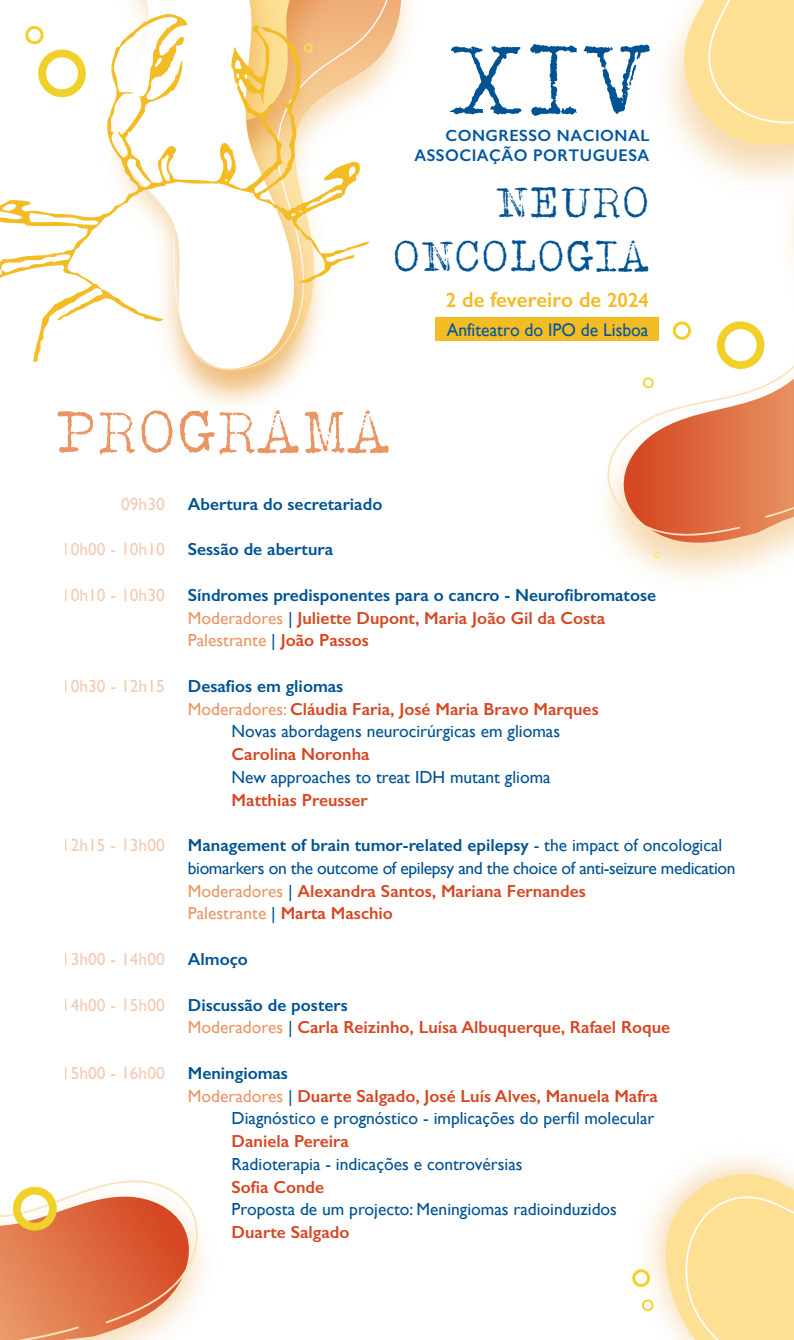
<style>
.page{position:relative;width:794px;height:1340px;background:#fff}
.page>*{position:absolute;margin:0;border:0;box-sizing:border-box;transform-origin:0 0}
.t1{font:101.67px "Albertsthal Typewriter";color:#005393}
.t2{font:61.77px "Albertsthal Typewriter";color:#e99665}
.t3{font:44.98px/53.9px "Albertsthal Typewriter";color:#005393;text-align:right}
.t4{font:600 21.88px "Gill Sans";color:#f3bb24;scale:.96 1}
.t5{font:18.38px "Gill Sans";color:#05579d;scale:.96 1}
.t6{font:600 17.5px/22.8px "Gill Sans";color:#d54823}
.t7{font:17.5px "Gill Sans";color:#005393}
.t8{font:17.5px/22.8px "Gill Sans";letter-spacing:-.02em;color:#005393}
.t9{font:600 17.5px/22.8px "Gill Sans";color:#005393}
.t10{font:17.5px "Gill Sans";color:#e99665}
.t11{font:600 16.97px "Gill Sans";letter-spacing:.03em;color:#05579d;scale:.96 1}
.t12{font:600 16.28px "Gill Sans";letter-spacing:.03em;color:#05579d}
.s1{font-size:20.65px}
.s2{font-weight:400;color:#e99665}
.s3{font-weight:400}
.s4{color:#d54823}
.s5{font-weight:600}
.s6{color:#e99665}
.s7{font-weight:600;color:#d54823}
.s8{color:#005393}
.s9{font-weight:400;color:#005393}
</style>
<div class="page">
<svg style="left:676px;top:0;width:118px;height:58px;background:#fde3a1"></svg>
<img style="left:605px;top:58px;width:189px;height:522px">
<svg style="left:608px;top:71px;width:186px;height:469px"></svg>
<svg style="left:622px;top:313px;width:172px;height:233px"></svg>
<svg style="left:333px;top:0;width:76px;height:96px"></svg>
<img style="left:176px;top:0;width:157px;height:406px">
<svg style="left:128px;top:0;width:167px;height:369px"></svg>
<svg style="left:0;top:13px;width:370px;height:350px"></svg>
<svg style="left:661px;top:1166px;width:133px;height:173px;background:#fce3a4"></svg>
<svg style="left:653px;top:552px;width:6px;height:6px"></svg>
<svg style="left:642px;top:1297px;width:13px;height:15px"></svg>
<svg style="left:632px;top:1265px;width:21px;height:25px"></svg>
<svg style="left:111px;top:1180px;width:94px;height:115px"></svg>
<svg style="left:0;top:1183px;width:196px;height:156px"></svg>
<div style="left:435px;top:317px;width:223px;height:24px;background:#f3bb24"></div>
<h1 class="t1" style="left:446px;top:19px;width:205px">XIV</h1>
<p class="t11" style="left:414px;top:145px;width:246px">ASSOCIAÇÃO PORTUGUESA</p>
<h3 class="t3" style="left:392px;top:173px;width:259px">NEURO<br>ONCOLOGIA</h3>
<p class="t12" style="left:445px;top:126px;width:205px">CONGRESSO NACIONAL</p>
<p class="t4" style="left:446px;top:286px;width:213px"><span class="s1">2</span> de fevereiro de <span class="s1">2024</span></p>
<h2 class="t2" style="left:54px;top:395px;width:338px">PROGRAMA</h2>
<p class="t5" style="left:447px;top:319px;width:212px">Anfiteatro do IPO de Lisboa</p>
<p class="t10" style="left:121px;top:493px;width:45px">09h30</p>
<p class="t10" style="left:62px;top:539px;width:104px">10h00 - 10h10</p>
<p class="t10" style="left:62px;top:584px;width:104px">10h10 - 10h30</p>
<p class="t10" style="left:62px;top:675px;width:104px">10h30 - 12h15</p>
<p class="t10" style="left:62px;top:835px;width:104px">12h15 - 13h00</p>
<p class="t10" style="left:62px;top:948px;width:104px">13h00 - 14h00</p>
<p class="t10" style="left:62px;top:994px;width:104px">14h00 - 15h00</p>
<p class="t10" style="left:62px;top:1062px;width:104px">15h00 - 16h00</p>
<p class="t9" style="left:188px;top:492px;width:196px">Abertura do secretariado</p>
<p class="t9" style="left:188px;top:538px;width:147px">Sessão de abertura</p>
<p class="t9" style="left:188px;top:583px;width:470px">Síndromes predisponentes para o cancro - Neurofibromatose<br><span class="s2">Moderadores</span> <span class="s3">|</span> <span class="s4">Juliette Dupont, Maria João Gil da Costa<br></span><span class="s2">Palestrante</span> <span class="s3">|</span> <span class="s4">João Passos</span></p>
<p class="t9" style="left:188px;top:674px;width:157px">Desafios em gliomas</p>
<p class="t6" style="left:188px;top:697px;width:412px"><span class="s2">Moderadores:</span> Cláudia Faria, José Maria Bravo Marques</p>
<p class="t7" style="left:232px;top:721px;width:330px">Novas abordagens neurocirúrgicas em gliomas</p>
<p class="t6" style="left:232px;top:742px;width:140px">Carolina Noronha</p>
<p class="t7" style="left:232px;top:766px;width:321px">New approaches to treat IDH mutant glioma</p>
<p class="t6" style="left:232px;top:788px;width:138px">Matthias Preusser</p>
<p class="t8" style="left:188px;top:833px;width:549px"><span class="s5">Management of brain tumor-related epilepsy</span> - the impact of oncological biomarkers on the outcome of epilepsy and the choice of anti-seizure medication <span class="s6">Moderadores</span> | <span class="s7">Alexandra Santos, Mariana Fernandes<br></span><span class="s6">Palestrante</span> | <span class="s7">Marta Maschio</span></p>
<p class="t9" style="left:188px;top:947px;width:61px">Almoço</p>
<p class="t6" style="left:188px;top:993px;width:484px"><span class="s8">Discussão de posters<br></span><span class="s2">Moderadores</span> <span class="s9">|</span> Carla Reizinho, Luísa Albuquerque, Rafael Roque</p>
<p class="t9" style="left:188px;top:1061px;width:102px">Meningiomas</p>
<p class="t6" style="left:188px;top:1084px;width:471px"><span class="s2">Moderadores</span> <span class="s9">|</span> Duarte Salgado, José Luís Alves, Manuela Mafra</p>
<p class="t7" style="left:232px;top:1108px;width:424px">Diagnóstico e prognóstico - implicações do perfil molecular</p>
<p class="t6" style="left:232px;top:1129px;width:119px">Daniela Pereira</p>
<p class="t7" style="left:232px;top:1153px;width:292px">Radioterapia - indicações e controvérsias</p>
<p class="t6" style="left:232px;top:1175px;width:94px">Sofia Conde</p>
<p class="t7" style="left:232px;top:1199px;width:387px">Proposta de um projecto: Meningiomas radioinduzidos</p>
<p class="t6" style="left:232px;top:1220px;width:119px">Duarte Salgado</p>
</div>
